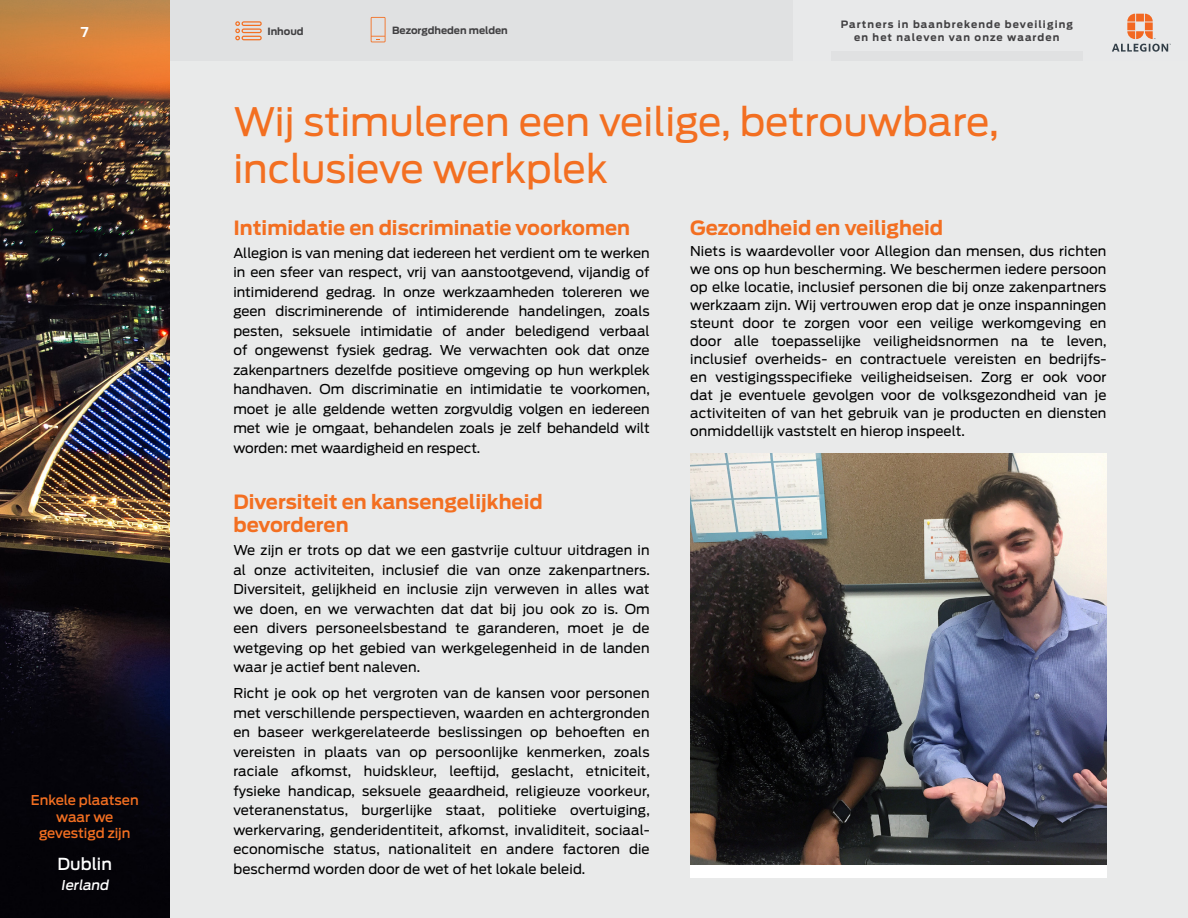
<style>
.page{position:relative;width:1188px;height:918px;background:#fff}
.page>*{position:absolute;margin:0;border:0;box-sizing:border-box;transform-origin:0 0}
.t1{font:39px/46.8px "Antenna";color:#f36f21}
.t2{font:700 19.5px/23.4px "Antenna";color:#f36f21}
.t3{font:500 16.5px "Antenna";color:#fff}
.t4{font:13.5px/19.5px "Antenna";letter-spacing:.005em;color:#000;text-align:justify}
.t5{font:500 13.5px/16.5px "Antenna";color:#f36f21;text-align:center}
.t6{font:italic 500 13.5px "Antenna";color:#fff}
.t7{font:700 13.5px "Antenna";color:#fff}
.t8{font:700 10.05px/13.5px "Antenna";letter-spacing:.11em;color:#414042;text-align:center}
.t9{font:700 9.9px "Antenna";color:#414042}
</style>
<div class="page">
<div style="left:170px;top:0;width:1018px;height:918px;background:#e9eaea"></div>
<img style="left:0;top:217px;width:170px;height:701px">
<div style="left:831px;top:51px;width:252px;height:9px;background:#e0e1e2"></div>
<svg style="left:1112px;top:14px;width:59px;height:38px"></svg>
<img style="left:0;top:0;width:170px;height:217px">
<svg style="left:235px;top:21px;width:27px;height:19px"></svg>
<svg style="left:371px;top:17px;width:15px;height:25px"></svg>
<img style="left:690px;top:453px;width:416px;height:412px">
<div style="left:690px;top:865px;width:416px;height:13px;background:#fff"></div>
<p class="t7" style="left:81px;top:23px;width:9px">7</p>
<p class="t8" style="left:841px;top:17px;width:234px">Partners in baanbrekende beveiliging en het naleven van onze waarden</p>
<p class="t9" style="left:267px;top:25px;width:38px">Inhoud</p>
<p class="t9" style="left:392px;top:23px;width:117px">Bezorgdheden melden</p>
<p class="t5" style="left:31px;top:792px;width:109px">Enkele plaatsen waar we gevestigd zijn</p>
<p class="t3" style="left:58px;top:853px;width:56px">Dublin</p>
<p class="t6" style="left:61px;top:875px;width:52px">Ierland</p>
<h1 class="t1" style="left:233px;top:98px;width:767px">Wij stimuleren een veilige, betrouwbare, inclusieve werkplek</h1>
<h2 class="t2" style="left:233px;top:216px;width:398px">Intimidatie en discriminatie voorkomen</h2>
<p class="t4" style="left:233px;top:243px;width:418px">Allegion is van mening dat iedereen het verdient om te werken in een sfeer van respect, vrij van aanstootgevend, vijandig of intimiderend gedrag. In onze werkzaamheden tolereren we geen discriminerende of intimiderende handelingen, zoals pesten, seksuele intimidatie of ander beledigend verbaal of ongewenst fysiek gedrag. We verwachten ook dat onze zakenpartners dezelfde positieve omgeving op hun werkplek handhaven. Om discriminatie en intimidatie te voorkomen, moet je alle geldende wetten zorgvuldig volgen en iedereen met wie je omgaat, behandelen zoals je zelf behandeld wilt worden: met waardigheid en respect.</p>
<h2 class="t2" style="left:233px;top:490px;width:311px">Diversiteit en kansengelijkheid bevorderen</h2>
<p class="t4" style="left:233px;top:540px;width:418px">We zijn er trots op dat we een gastvrije cultuur uitdragen in al onze activiteiten, inclusief die van onze zakenpartners.<br>Diversiteit, gelijkheid en inclusie zijn verweven in alles wat we doen, en we verwachten dat dat bij jou ook zo is. Om een divers personeelsbestand te garanderen, moet je de wetgeving op het gebied van werkgelegenheid in de landen waar je actief bent naleven.</p>
<p class="t4" style="left:233px;top:683px;width:418px">Richt je ook op het vergroten van de kansen voor personen met verschillende perspectieven, waarden en achtergronden en baseer werkgerelateerde beslissingen op behoeften en vereisten in plaats van op persoonlijke kenmerken, zoals raciale afkomst, huidskleur, leeftijd, geslacht, etniciteit, fysieke handicap, seksuele geaardheid, religieuze voorkeur, veteranenstatus, burgerlijke staat, politieke overtuiging, werkervaring, genderidentiteit, afkomst, invaliditeit, sociaal&shy;economische status, nationaliteit en andere factoren die beschermd worden door de wet of het lokale beleid.</p>
<h2 class="t2" style="left:690px;top:216px;width:255px">Gezondheid en veiligheid</h2>
<p class="t4" style="left:690px;top:242px;width:418px;line-height:18px">Niets is waardevoller voor Allegion dan mensen, dus richten we ons op hun bescherming. We beschermen iedere persoon op elke locatie, inclusief personen die bij onze zakenpartners werkzaam zijn. Wij vertrouwen erop dat je onze inspanningen steunt door te zorgen voor een veilige werkomgeving en door alle toepasselijke veiligheidsnormen na te leven, inclusief overheids- en contractuele vereisten en bedrijfs&shy;en vestigingsspecifieke veiligheidseisen. Zorg er ook voor dat je eventuele gevolgen voor de volksgezondheid van je activiteiten of van het gebruik van je producten en diensten onmiddellijk vaststelt en hierop inspeelt.</p>
</div>
